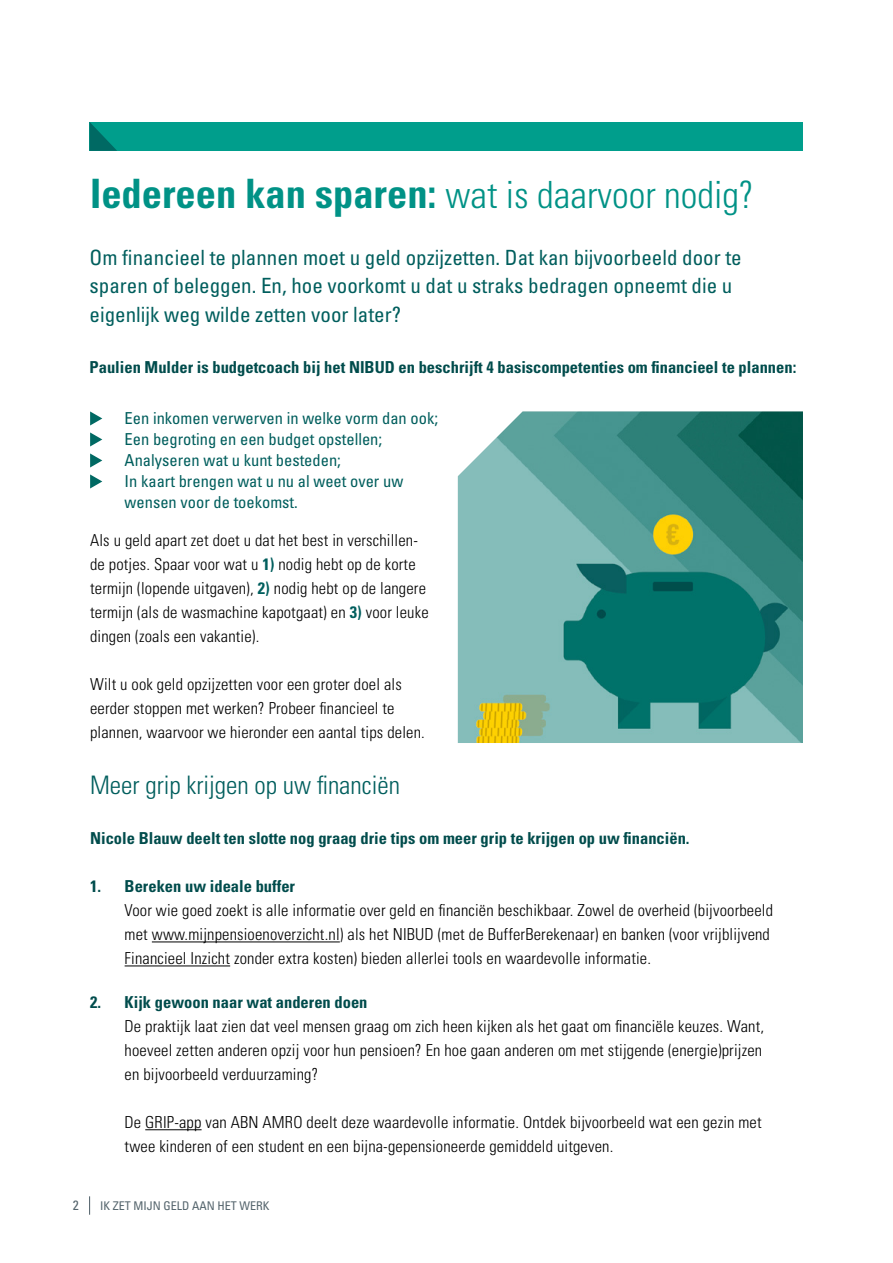
<style>
.page{position:relative;width:893px;height:1263px;background:#fff}
.page>*{position:absolute;margin:0;border:0;box-sizing:border-box;transform-origin:0 0}
.t1{font:300 condensed 37.5px "Univers LT Std";color:#009286}
.t2{font:300 condensed 25.5px "Univers LT Std";color:#005e5d}
.t3{font:condensed 21px/28.5px "Univers LT Std";color:#005e5d}
.t4{font:300 condensed 16.5px/24px "Univers LT Std";letter-spacing:.01em;color:#000}
.t5{font:700 condensed 16.5px "Univers LT Std";color:#004c4c}
.t6{font:condensed 16.5px/21px "Univers LT Std";color:#005e5d}
.t7{font:condensed 13.5px "Univers LT Std";color:#54646c}
.t8{font:condensed 12px "Univers LT Std";color:#54646c}
.s1{font-weight:700;font-size:40.5px}
.s2{font-weight:700;color:#005e5d}
</style>
<div class="page">
<svg style="left:89px;top:1196px;width:1px;height:19px"></svg>
<svg style="left:90px;top:411px;width:12px;height:14px"></svg>
<svg style="left:90px;top:432px;width:12px;height:14px"></svg>
<svg style="left:90px;top:453px;width:12px;height:14px"></svg>
<svg style="left:90px;top:474px;width:12px;height:14px"></svg>
<img style="left:458px;top:411px;width:345px;height:332px">
<hr style="left:152px;top:941px;width:188px;height:1px;background:#000">
<hr style="left:125px;top:965px;width:105px;height:1px;background:#000">
<hr style="left:145px;top:1129px;width:57px;height:1px;background:#000">
<div style="left:90px;top:122px;width:713px;height:29px;background:#009e8c"></div>
<svg style="left:90px;top:122px;width:27px;height:29px"></svg>
<h1 class="t1" style="left:90px;top:172px;width:665px"><span class="s1">Iedereen kan sparen:</span> wat is daarvoor nodig?</h1>
<p class="t3" style="left:90px;top:243px;width:654px">Om financieel te plannen moet u geld opzijzetten. Dat kan bijvoorbeeld door te sparen of beleggen. En, hoe voorkomt u dat u straks bedragen opneemt die u eigenlijk weg wilde zetten voor later?</p>
<p class="t5" style="left:90px;top:357px;width:708px">Paulien Mulder is budgetcoach bij het NIBUD en beschrijft 4 basiscompetenties om financieel te plannen:</p>
<p class="t6" style="left:125px;top:407px;width:315px">Een inkomen verwerven in welke vorm dan ook; Een begroting en een budget opstellen; Analyseren wat u kunt besteden;<br>In kaart brengen wat u nu al weet over uw wensen voor de toekomst.</p>
<p class="t4" style="left:90px;top:528px;width:340px">Als u geld apart zet doet u dat het best in verschillen&shy;de potjes. Spaar voor wat u <span class="s2">1)</span> nodig hebt op de korte termijn (lopende uitgaven), <span class="s2">2)</span> nodig hebt op de langere termijn (als de wasmachine kapotgaat) en <span class="s2">3)</span> voor leuke dingen (zoals een vakantie).</p>
<p class="t4" style="left:90px;top:673px;width:336px">Wilt u ook geld opzijzetten voor een groter doel als eerder stoppen met werken? Probeer financieel te plannen, waarvoor we hieronder een aantal tips delen.</p>
<h2 class="t2" style="left:90px;top:770px;width:312px">Meer grip krijgen op uw financiën</h2>
<p class="t5" style="left:90px;top:828px;width:601px">Nicole Blauw deelt ten slotte nog graag drie tips om meer grip te krijgen op uw financiën.</p>
<p class="t5" style="left:90px;top:876px;width:206px">1. Bereken uw ideale buffer</p>
<p class="t4" style="left:125px;top:898px;width:650px">Voor wie goed zoekt is alle informatie over geld en financiën beschikbaar. Zowel de overheid (bijvoorbeeld met www.mijnpensioenoverzicht.nl) als het NIBUD (met de BufferBerekenaar) en banken (voor vrijblijvend<br>Financieel Inzicht zonder extra kosten) bieden allerlei tools en waardevolle informatie.</p>
<p class="t5" style="left:90px;top:992px;width:279px">2. Kijk gewoon naar wat anderen doen</p>
<p class="t4" style="left:125px;top:1014px;width:641px;text-align:justify">De praktijk laat zien dat veel mensen graag om zich heen kijken als het gaat om financiële keuzes. Want, hoeveel zetten anderen opzij voor hun pensioen? En hoe gaan anderen om met stijgende (energie)prijzen en bijvoorbeeld verduurzaming?</p>
<p class="t4" style="left:125px;top:1110px;width:639px">De GRIP-app van ABN AMRO deelt deze waardevolle informatie. Ontdek bijvoorbeeld wat een gezin met twee kinderen of een student en een bijna-gepensioneerde gemiddeld uitgeven.</p>
<p class="t7" style="left:73px;top:1196px;width:7px">2</p>
<p class="t8" style="left:100px;top:1198px;width:171px">IK ZET MIJN GELD AAN HET WERK</p>
</div>
